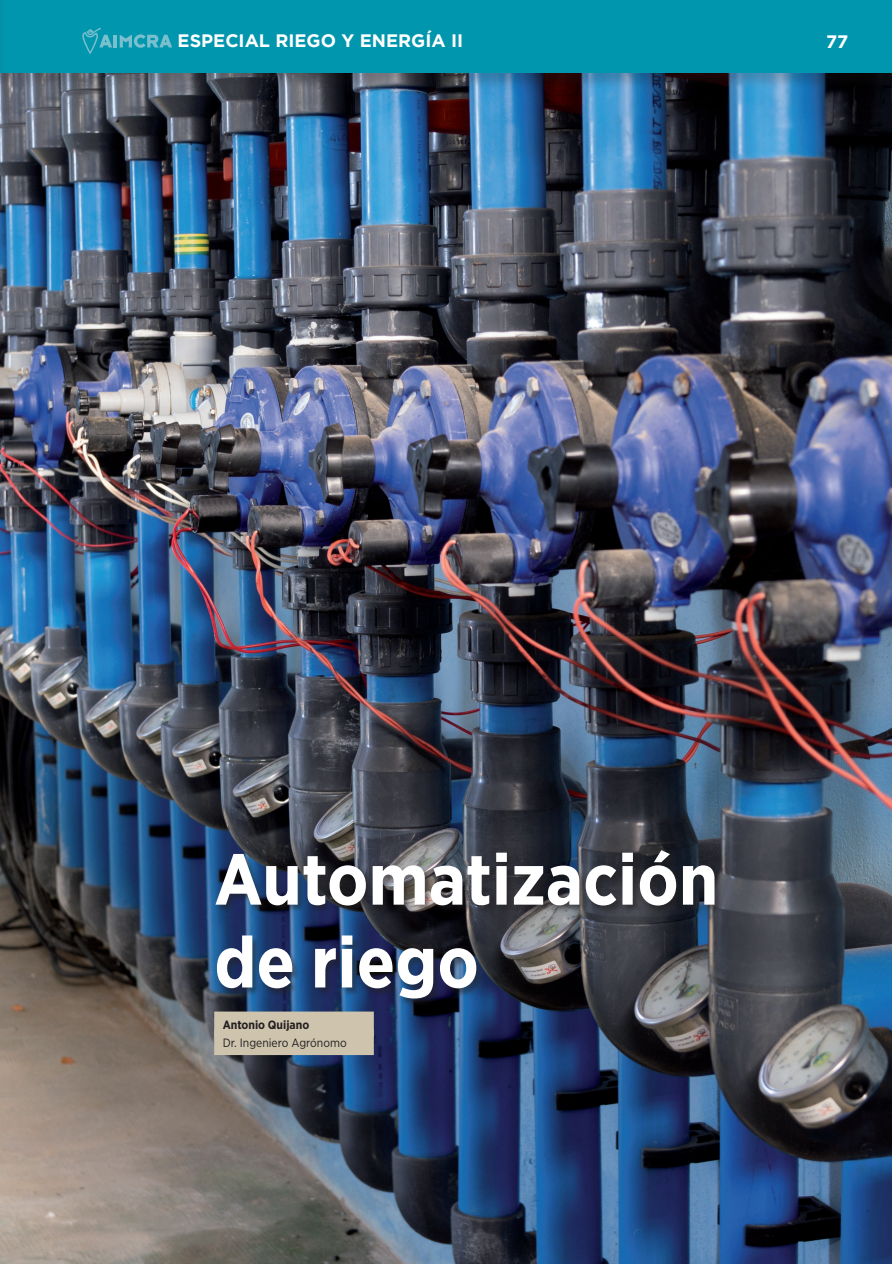
<style>
.page{position:relative;width:892px;height:1264px;background:#fff}
.page>*{position:absolute;margin:0;border:0;box-sizing:border-box;transform-origin:0 0}
.CAPÍTULOS{font:700 72px/82.8px "Gotham Narrow";color:#fff}
.t1{font:700 18px "Gotham";color:#fff}
.t2{font:12px "Gotham Narrow";color:#231f20}
.t3{font:700 12px "Gotham Narrow";color:#231f20}
</style>
<div class="page">
<img style="left:0;top:90px;width:891px;height:1174px">
<div style="left:215px;top:850px;width:507px;height:157px;background:#231f20;opacity:.5"></div>
<div style="left:0;top:0;width:891px;height:90px;background:#231f20;opacity:.2"></div>
<div style="left:0;top:0;width:891px;height:73px;background:#0096ad"></div>
<div style="left:0;top:0;width:6px;height:90px;background:#231f20;opacity:.2"></div>
<svg style="left:82px;top:28px;width:90px;height:26px"></svg>
<div style="left:214px;top:1011px;width:159px;height:26px;background:#cec4ae"></div>
<div style="left:214px;top:1029px;width:159px;height:26px;background:#cec4ae"></div>
<svg style="left:889px;top:1260px;width:3px;height:4px"></svg>
<p class="t1" style="left:177px;top:31px;width:287px">ESPECIAL RIEGO Y ENERGÍA II</p>
<p class="t1" style="left:825px;top:31px;width:24px">77</p>
<p class="CAPÍTULOS" style="left:214px;top:837px;width:505px">Automatización de riego</p>
<p class="t3" style="left:222px;top:1016px;width:88px">Antonio Quijano</p>
<p class="t2" style="left:222px;top:1035px;width:125px">Dr. Ingeniero Agrónomo</p>
</div>
